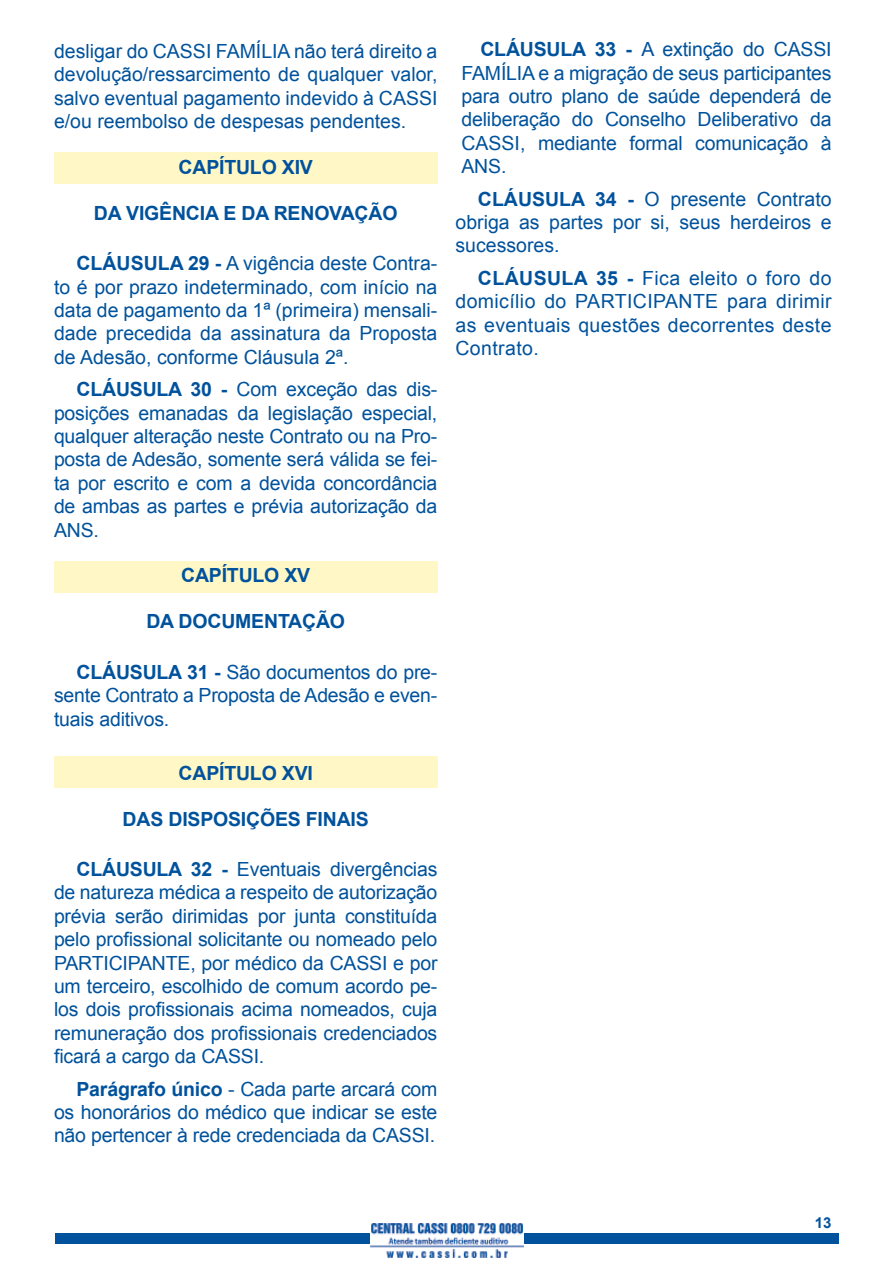
<style>
.page{position:relative;width:893px;height:1263px;background:#fff}
.page>*{position:absolute;margin:0;border:0;box-sizing:border-box;transform-origin:0 0}
.t1{font:19.5px/23.4px "Arial";letter-spacing:-.01em;color:#00529c;text-align:justify}
.t2{font:700 19.5px "Arial";letter-spacing:-.01em;color:#00529c}
.t3{font:700 15px "Arial";color:#00529c}
.s1{font-weight:700}
</style>
<div class="page">
<div style="left:55px;top:1233px;width:783px;height:11px;background:#00529c"></div>
<img style="left:371px;top:1224px;width:152px;height:33px">
<div style="left:54px;top:756px;width:383px;height:31px;background:#fff7c6"></div>
<div style="left:54px;top:562px;width:383px;height:31px;background:#fff7c6"></div>
<div style="left:54px;top:152px;width:383px;height:31px;background:#fff7c6"></div>
<p class="t1" style="left:54px;top:39px;width:385px">desligar do CASSI FAMÍLIA não terá direito a devolução/ressarcimento de qualquer valor, salvo eventual pagamento indevido à CASSI e/ou reembolso de despesas pendentes.</p>
<p class="t2" style="left:179px;top:154px;width:136px">CAPÍTULO XIV</p>
<p class="t2" style="left:94px;top:200px;width:305px">DA VIGÊNCIA E DA RENOVAÇÃO</p>
<p class="t1" style="left:54px;top:252px;width:385px;text-indent:23px"><span class="s1">CLÁUSULA 29 -</span> A vigência deste Contra&shy;to é por prazo indeterminado, com início na data de pagamento da 1ª (primeira) mensali&shy;dade precedida da assinatura da Proposta de Adesão, conforme Cláusula 2ª.</p>
<p class="t1" style="left:54px;top:378px;width:385px;text-indent:23px"><span class="s1">CLÁUSULA 30 -</span> Com exceção das dis&shy;posições emanadas da legislação especial, qualquer alteração neste Contrato ou na Pro&shy;posta de Adesão, somente será válida se fei&shy;ta por escrito e com a devida concordância de ambas as partes e prévia autorização da ANS.</p>
<p class="t2" style="left:181px;top:563px;width:131px">CAPÍTULO XV</p>
<p class="t2" style="left:146px;top:608px;width:200px">DA DOCUMENTAÇÃO</p>
<p class="t1" style="left:54px;top:660px;width:385px;text-indent:23px"><span class="s1">CLÁUSULA 31 -</span> São documentos do pre&shy;sente Contrato a Proposta de Adesão e even&shy;tuais aditivos.</p>
<p class="t2" style="left:179px;top:760px;width:136px">CAPÍTULO XVI</p>
<p class="t2" style="left:123px;top:806px;width:248px">DAS DISPOSIÇÕES FINAIS</p>
<p class="t1" style="left:54px;top:857px;width:385px;text-indent:23px"><span class="s1">CLÁUSULA 32 -</span> Eventuais divergências de natureza médica a respeito de autorização prévia serão dirimidas por junta constituída pelo profissional solicitante ou nomeado pelo PARTICIPANTE, por médico da CASSI e por um terceiro, escolhido de comum acordo pe&shy;los dois profissionais acima nomeados, cuja remuneração dos profissionais credenciados ficará a cargo da CASSI.</p>
<p class="t1" style="left:54px;top:1077px;width:385px;text-indent:23px"><span class="s1">Parágrafo único</span> - Cada parte arcará com os honorários do médico que indicar se este não pertencer à rede credenciada da CASSI.</p>
<p class="t1" style="left:461px;top:38px;width:372px;text-indent:19px"><span class="s1">CLÁUSULA 33 -</span> A extinção do CASSI FAMÍLIA e a migração de seus participantes para outro plano de saúde dependerá de deliberação do Conselho Deliberativo da CASSI, mediante formal comunicação à ANS.</p>
<p class="t1" style="left:455px;top:187px;width:378px;text-indent:23px"><span class="s1">CLÁUSULA 34 -</span> O presente Contrato obriga as partes por si, seus herdeiros e sucessores.</p>
<p class="t1" style="left:455px;top:267px;width:378px;text-indent:23px"><span class="s1">CLÁUSULA 35 -</span> Fica eleito o foro do domicílio do PARTICIPANTE para dirimir as eventuais questões decorrentes deste Contrato.</p>
<p class="t3" style="left:815px;top:1213px;width:18px">13</p>
</div>
